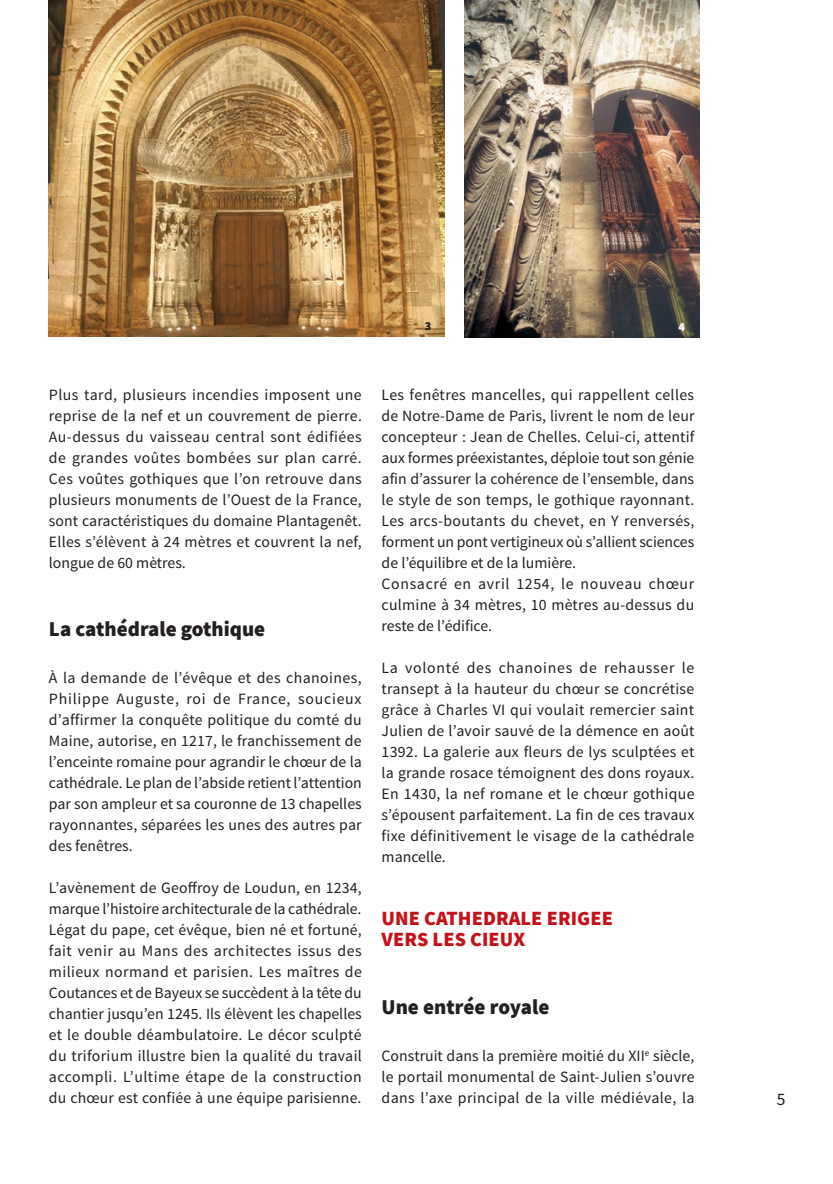
<style>
.page{position:relative;width:833px;height:1184px;background:#fff}
.page>*{position:absolute;margin:0;border:0;box-sizing:border-box;transform-origin:0 0}
.t1{font:900 21px "Source Sans Pro";color:#231f20}
.t2{font:900 20.12px/21px "Source Sans Pro";letter-spacing:.005em;color:#c4121a}
.t3{font:17.5px "Source Sans Pro";color:#231f20}
.t4{font:15.75px/21px "Source Sans Pro";letter-spacing:.01em;color:#231f20;text-align:justify}
.t5{font:900 12.25px "Source Sans Pro";color:#231f20}
.t6{font:900 12.25px "Source Sans Pro";color:#fff}
</style>
<div class="page">
<img style="left:464px;top:0;width:235px;height:337px">
<img style="left:49px;top:0;width:396px;height:337px">
<p class="t5" style="left:425px;top:318px;width:8px">3</p>
<p class="t6" style="left:678px;top:318px;width:8px">4</p>
<p class="t4" style="left:49px;top:384px;width:314px">Plus tard, plusieurs incendies imposent une reprise de la nef et un couvrement de pierre.<br>Au-dessus du vaisseau central sont édifiées de grandes voûtes bombées sur plan carré.<br>Ces voûtes gothiques que l’on retrouve dans plusieurs monuments de l’Ouest de la France, sont caractéristiques du domaine Plantagenêt.<br>Elles s’élèvent à 24 mètres et couvrent la nef, longue de 60 mètres.</p>
<h1 class="t1" style="left:49px;top:614px;width:218px">La cathédrale gothique</h1>
<p class="t4" style="left:49px;top:668px;width:314px">À la demande de l’évêque et des chanoines, Philippe Auguste, roi de France, soucieux d’affirmer la conquête politique du comté du Maine, autorise, en 1217, le franchissement de l’enceinte romaine pour agrandir le chœur de la cathédrale. Le plan de l’abside retient l’attention par son ampleur et sa couronne de 13 chapelles rayonnantes, séparées les unes des autres par des fenêtres.</p>
<p class="t4" style="left:49px;top:878px;width:314px">L’avènement de Geoffroy de Loudun, en 1234, marque l’histoire architecturale de la cathédrale.<br>Légat du pape, cet évêque, bien né et fortuné, fait venir au Mans des architectes issus des milieux normand et parisien. Les maîtres de Coutances et de Bayeux se succèdent à la tête du chantier jusqu’en 1245. Ils élèvent les chapelles et le double déambulatoire. Le décor sculpté du triforium illustre bien la qualité du travail accompli. L’ultime étape de la construction du chœur est confiée à une équipe parisienne.</p>
<p class="t4" style="left:381px;top:384px;width:314px;text-align:left">Les fenêtres mancelles, qui rappellent celles de Notre-Dame de Paris, livrent le nom de leur concepteur : Jean de Chelles. Celui-ci, attentif aux formes préexistantes, déploie tout son génie afin d’assurer la cohérence de l’ensemble, dans le style de son temps, le gothique rayonnant.<br>Les arcs-boutants du chevet, en Y renversés, forment un pont vertigineux où s’allient sciences de l’équilibre et de la lumière.<br>Consacré en avril 1254, le nouveau chœur culmine à 34 mètres, 10 mètres au-dessus du reste de l’édifice.</p>
<p class="t4" style="left:381px;top:657px;width:314px">La volonté des chanoines de rehausser le transept à la hauteur du chœur se concrétise grâce à Charles VI qui voulait remercier saint Julien de l’avoir sauvé de la démence en août 1392. La galerie aux fleurs de lys sculptées et la grande rosace témoignent des dons royaux.<br>En 1430, la nef romane et le chœur gothique s’épousent parfaitement. La fin de ces travaux fixe définitivement le visage de la cathédrale mancelle.</p>
<p class="t2" style="left:381px;top:907px;width:233px">UNE CATHEDRALE ERIGEE<br>VERS LES CIEUX</p>
<h1 class="t1" style="left:381px;top:992px;width:169px">Une entrée royale</h1>
<p class="t4" style="left:381px;top:1046px;width:314px">Construit dans la première moitié du XII<sup>e</sup> siècle, le portail monumental de Saint-Julien s’ouvre dans l’axe principal de la ville médiévale, la</p>
<p class="t3" style="left:776px;top:1089px;width:10px">5</p>
</div>
